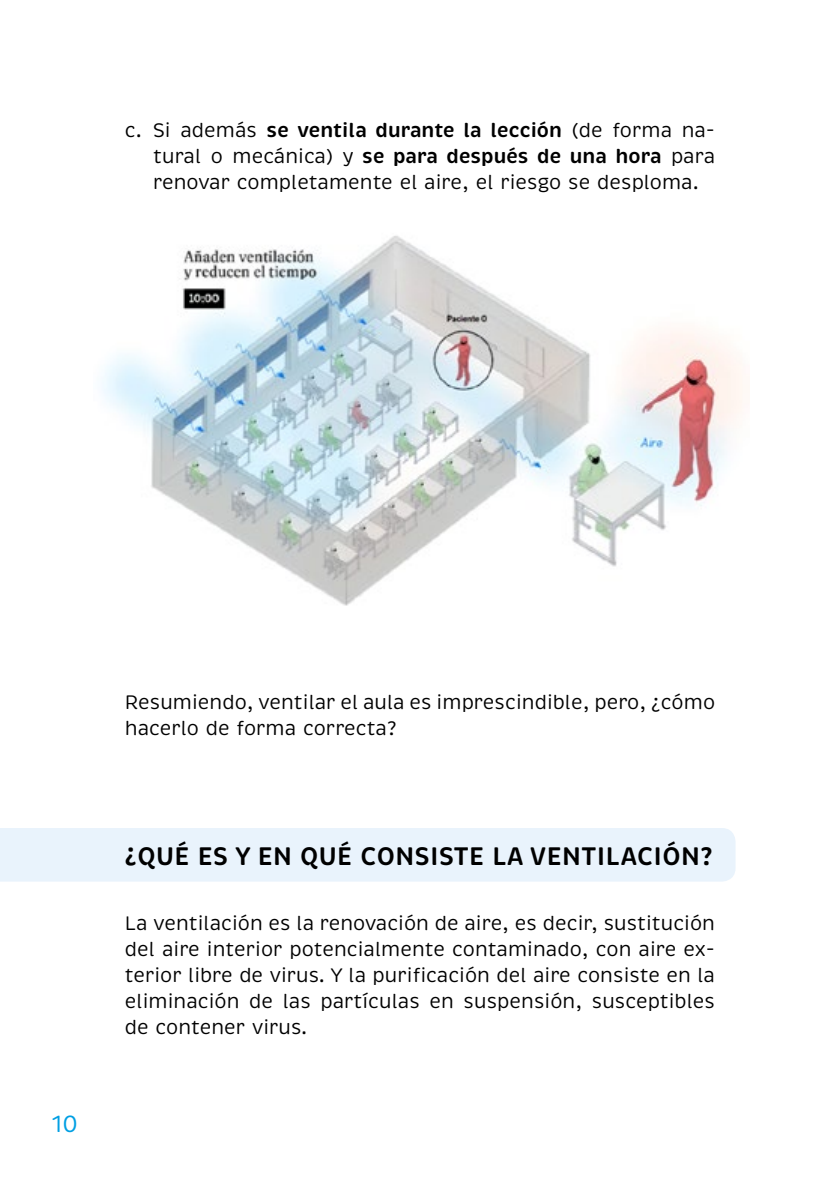
<style>
.page{position:relative;width:840px;height:1191px;background:#fff}
.page>*{position:absolute;margin:0;border:0;box-sizing:border-box;transform-origin:0 0}
.t1{font:600 26px "Brevia";letter-spacing:.015em;color:#000}
.t2{font:24px "Brevia";color:#009fe3}
.t3{font:20px/26px "Brevia";color:#000;text-align:justify}
.s1{font-weight:600}
</style>
<div class="page">
<div style="left:0;top:828px;width:735px;height:53px;background:#e9f3fc"></div>
<img style="left:102px;top:235px;width:641px;height:371px">
<p class="t3" style="left:153px;top:117px;width:563px;text-indent:-28px">c. Si además <span class="s1">se ventila durante la lección</span> (de forma na&shy;tural o mecánica) y <span class="s1">se para después de una hora</span> para renovar completamente el aire, el riesgo se desploma.</p>
<p class="t2" style="left:52px;top:1109px;width:28px">10</p>
<p class="t3" style="left:125px;top:689px;width:591px">Resumiendo, ventilar el aula es imprescindible, pero, ¿cómo hacerlo de forma correcta?</p>
<h1 class="t1" style="left:125px;top:840px;width:589px">¿QUÉ ES Y EN QUÉ CONSISTE LA VENTILACIÓN?</h1>
<p class="t3" style="left:125px;top:910px;width:591px">La ventilación es la renovación de aire, es decir, sustitución del aire interior potencialmente contaminado, con aire ex&shy;terior libre de virus. Y la purificación del aire consiste en la eliminación de las partículas en suspensión, susceptibles de contener virus.</p>
</div>
